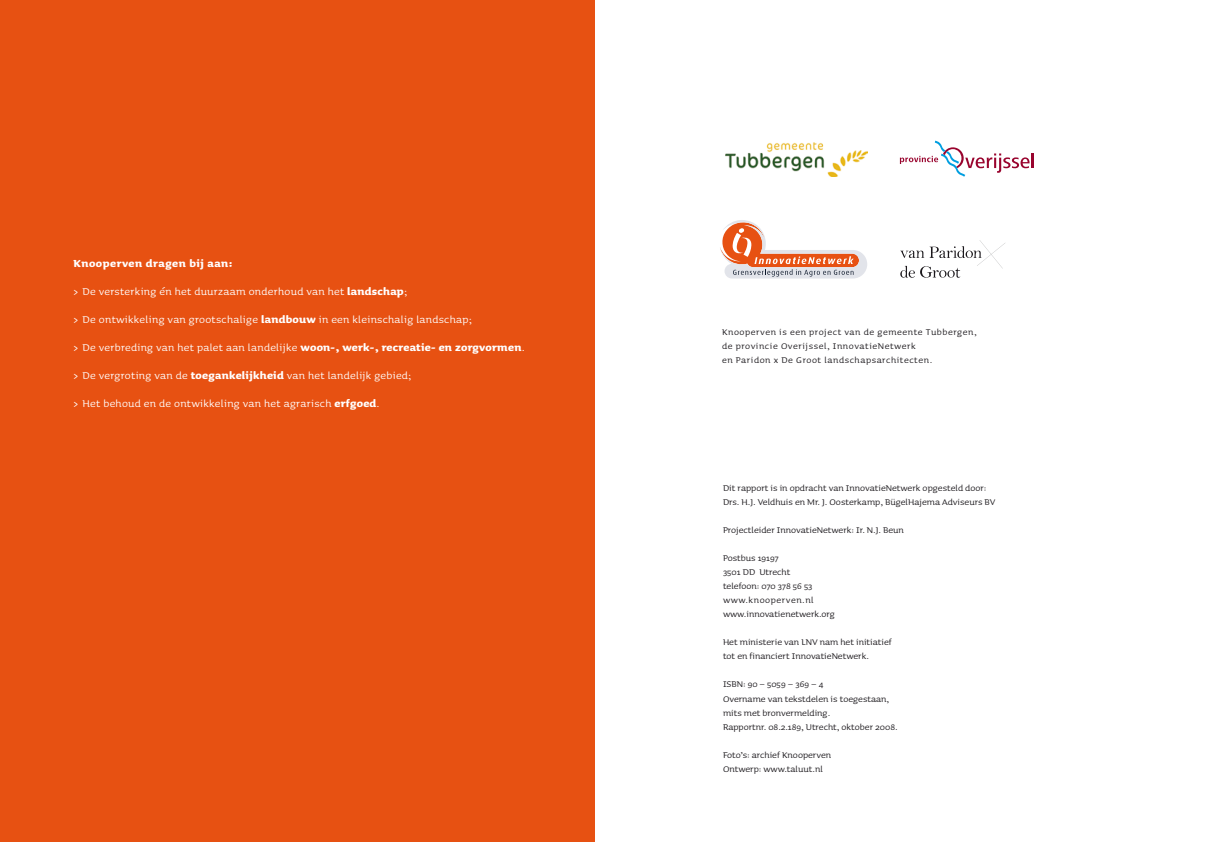
<style>
.page{position:relative;width:1205px;height:842px;background:#fff}
.page>*{position:absolute;margin:0;border:0;box-sizing:border-box;transform-origin:0 0}
.t1{font:13px/28.1px "Sauna";letter-spacing:.02em;color:#fff}
.t2{font:11px/14px "Sauna";color:#1a171b}
.t3{font:11px/14px "Sauna";letter-spacing:.05em;color:#1a171b}
.s1{font-weight:700}
</style>
<div class="page">
<div style="left:0;top:0;width:595px;height:842px;background:#e75112"></div>
<svg style="left:720px;top:220px;width:147px;height:58px"></svg>
<svg style="left:899px;top:140px;width:135px;height:37px"></svg>
<img style="left:726px;top:142px;width:141px;height:34px">
<svg style="left:900px;top:240px;width:105px;height:38px"></svg>
<p class="t1" style="left:74px;top:249px;width:452px"><span class="s1">Knooperven dragen bij aan:<br></span>&gt; De versterking én het duurzaam onderhoud van het <span class="s1">landschap</span>;<br>&gt; De ontwikkeling van grootschalige <span class="s1">landbouw</span> in een kleinschalig landschap;<br>&gt; De verbreding van het palet aan landelijke <span class="s1">woon-, werk-, recreatie- en zorgvormen</span>. &gt; De vergroting van de <span class="s1">toegankelijkheid</span> van het landelijk gebied;<br>&gt; Het behoud en de ontwikkeling van het agrarisch <span class="s1">erfgoed</span>.</p>
<p class="t3" style="left:722px;top:325px;width:256px">Knooperven is een project van de gemeente Tubbergen, de provincie Overijssel, InnovatieNetwerk<br>en Paridon x De Groot landschapsarchitecten.</p>
<p class="t2" style="left:723px;top:481px;width:274px">Dit rapport is in opdracht van InnovatieNetwerk opgesteld door:<br>Drs. H.J. Veldhuis en Mr. J. Oosterkamp, BügelHajema Adviseurs BV</p>
<p class="t2" style="left:723px;top:523px;width:182px">Projectleider InnovatieNetwerk: Ir. N.J. Beun</p>
<p class="t2" style="left:723px;top:551px;width:113px">Postbus 19197<br>3501 DD Utrecht<br>telefoon: 070 378 56 53 www.knooperven.nl www.innovatienetwerk.org</p>
<p class="t2" style="left:723px;top:635px;width:170px">Het ministerie van LNV nam het initiatief tot en financiert InnovatieNetwerk.</p>
<p class="t2" style="left:723px;top:677px;width:176px">ISBN: 90 – 5059 – 369 – 4<br>Overname van tekstdelen is toegestaan, mits met bronvermelding.<br>Rapportnr. 08.2.189, Utrecht, oktober 2008.</p>
<p class="t2" style="left:723px;top:748px;width:110px">Foto’s: archief Knooperven<br>Ontwerp: www.taluut.nl</p>
</div>
